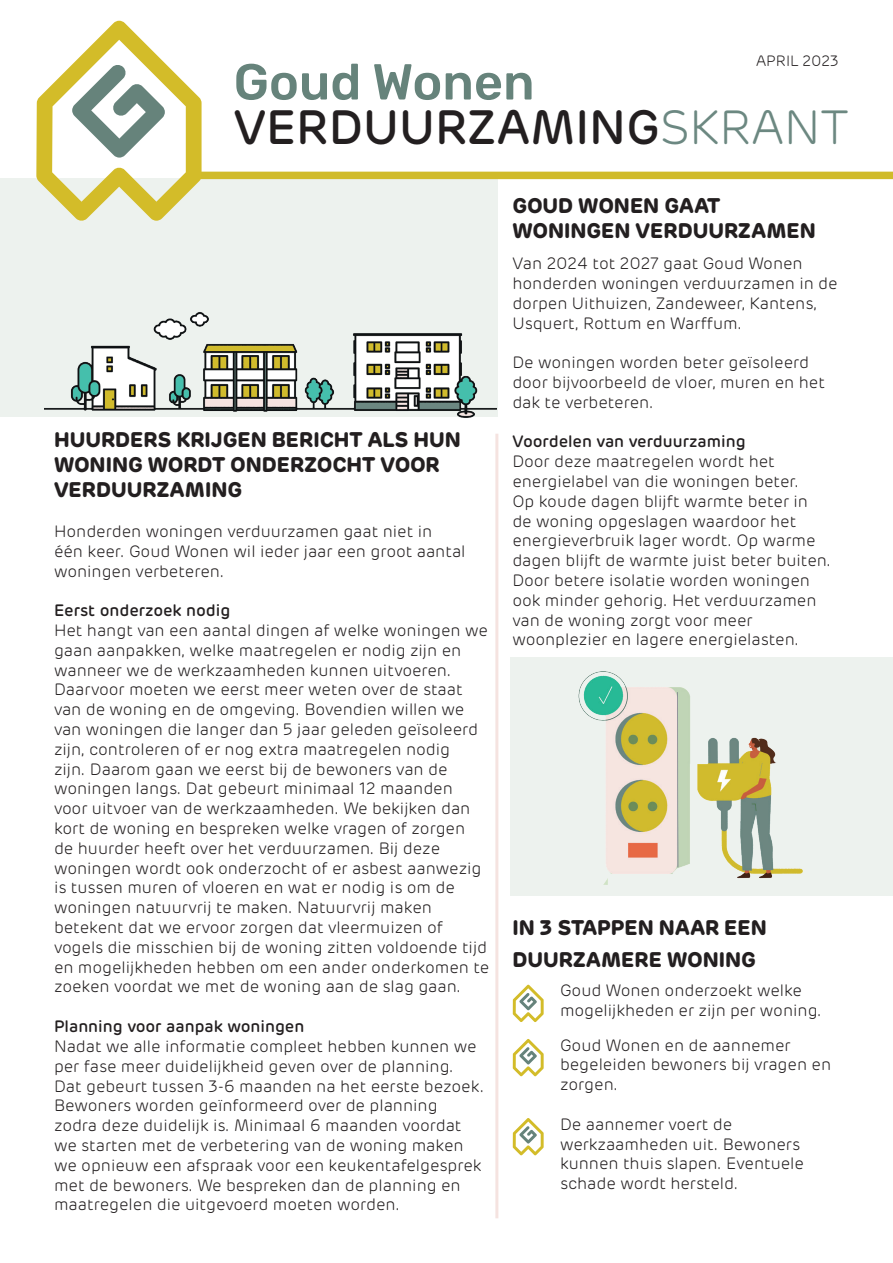
<style>
.page{position:relative;width:893px;height:1263px;background:#fff}
.page>*{position:absolute;margin:0;border:0;box-sizing:border-box;transform-origin:0 0}
.t1{font:500 48px "Rubrik";color:#231f20}
.t2{font:700 21px/25.2px "Rubrik";color:#231f20}
.t3{font:300 16.5px/19.8px "Rubrik";color:#231f20}
.t4{font:500 16.5px "Rubrik";color:#231f20}
.t5{font:300 15px "Rubrik";color:#231f20}
.s1{font-weight:300;color:#6c8882}
.s2{font-weight:300;color:#6c8881}
</style>
<div class="page">
<div style="left:0;top:179px;width:497px;height:238px;background:#edf2ee"></div>
<div style="left:510px;top:657px;width:383px;height:238px;background:#edf2ee"></div>
<div style="left:186px;top:172px;width:707px;height:7px;background:#d0bb2a"></div>
<img style="left:44px;top:312px;width:452px;height:106px">
<img style="left:578px;top:671px;width:225px;height:213px">
<svg style="left:36px;top:21px;width:166px;height:200px"></svg>
<svg style="left:236px;top:64px;width:91px;height:36px"></svg>
<svg style="left:333px;top:64px;width:25px;height:36px"></svg>
<svg style="left:374px;top:64px;width:66px;height:36px"></svg>
<svg style="left:446px;top:73px;width:85px;height:27px"></svg>
<svg style="left:513px;top:985px;width:31px;height:37px"></svg>
<svg style="left:513px;top:1039px;width:31px;height:37px"></svg>
<svg style="left:513px;top:1118px;width:31px;height:37px"></svg>
<hr style="left:495px;top:434px;width:3px;height:784px;background:#f5e3e0">
<p class="t5" style="left:756px;top:52px;width:84px">APRIL 2023</p>
<h1 class="t1" style="left:234px;top:98px;width:617px">VERDUURZAMING<span class="s1">S</span><span class="s2">KRANT</span></h1>
<p class="t2" style="left:54px;top:427px;width:408px">HUURDERS KRIJGEN BERICHT ALS HUN<br>WONING WORDT ONDERZOCHT VOOR<br>VERDUURZAMING</p>
<p class="t3" style="left:54px;top:522px;width:413px">Honderden woningen verduurzamen gaat niet in<br>één keer. Goud Wonen wil ieder jaar een groot aantal woningen verbeteren.</p>
<p class="t4" style="left:54px;top:600px;width:178px">Eerst onderzoek nodig</p>
<p class="t3" style="left:54px;top:621px;width:437px">Het hangt van een aantal dingen af welke woningen we gaan aanpakken, welke maatregelen er nodig zijn en wanneer we de werkzaamheden kunnen uitvoeren.<br>Daarvoor moeten we eerst meer weten over de staat van de woning en de omgeving. Bovendien willen we van woningen die langer dan 5 jaar geleden geïsoleerd zijn, controleren of er nog extra maatregelen nodig<br>zijn. Daarom gaan we eerst bij de bewoners van de woningen langs. Dat gebeurt minimaal 12 maanden voor uitvoer van de werkzaamheden. We bekijken dan kort de woning en bespreken welke vragen of zorgen<br>de huurder heeft over het verduurzamen. Bij deze woningen wordt ook onderzocht of er asbest aanwezig is tussen muren of vloeren en wat er nodig is om de woningen natuurvrij te maken. Natuurvrij maken betekent dat we ervoor zorgen dat vleermuizen of vogels die misschien bij de woning zitten voldoende tijd en mogelijkheden hebben om een ander onderkomen te zoeken voordat we met de woning aan de slag gaan.</p>
<p class="t4" style="left:54px;top:1016px;width:252px">Planning voor aanpak woningen</p>
<p class="t3" style="left:54px;top:1037px;width:432px">Nadat we alle informatie compleet hebben kunnen we per fase meer duidelijkheid geven over de planning.<br>Dat gebeurt tussen 3-6 maanden na het eerste bezoek.<br>Bewoners worden geïnformeerd over de planning zodra deze duidelijk is. Minimaal 6 maanden voordat we starten met de verbetering van de woning maken we opnieuw een afspraak voor een keukentafelgesprek met de bewoners. We bespreken dan de planning en maatregelen die uitgevoerd moeten worden.</p>
<p class="t2" style="left:512px;top:193px;width:305px">GOUD WONEN GAAT<br>WONINGEN VERDUURZAMEN</p>
<p class="t3" style="left:512px;top:254px;width:327px">Van 2024 tot 2027 gaat Goud Wonen honderden woningen verduurzamen in de dorpen Uithuizen, Zandeweer, Kantens, Usquert, Rottum en Warffum.</p>
<p class="t3" style="left:512px;top:353px;width:314px">De woningen worden beter geïsoleerd door bijvoorbeeld de vloer, muren en het dak te verbeteren.</p>
<p class="t4" style="left:512px;top:432px;width:235px">Voordelen van verduurzaming</p>
<p class="t3" style="left:512px;top:452px;width:320px">Door deze maatregelen wordt het energielabel van die woningen beter.<br>Op koude dagen blijft warmte beter in de woning opgeslagen waardoor het energieverbruik lager wordt. Op warme dagen blijft de warmte juist beter buiten.<br>Door betere isolatie worden woningen ook minder gehorig. Het verduurzamen van de woning zorgt voor meer woonplezier en lagere energielasten.</p>
<p class="t2" style="left:512px;top:911px;width:256px;line-height:32.4px">IN 3 STAPPEN NAAR EEN<br>DUURZAMERE WONING</p>
<p class="t3" style="left:560px;top:981px;width:263px">Goud Wonen onderzoekt welke mogelijkheden er zijn per woning.</p>
<p class="t3" style="left:560px;top:1035px;width:272px">Goud Wonen en de aannemer begeleiden bewoners bij vragen en zorgen.</p>
<p class="t3" style="left:560px;top:1114px;width:245px">De aannemer voert de werkzaamheden uit. Bewoners kunnen thuis slapen. Eventuele schade wordt hersteld.</p>
</div>
